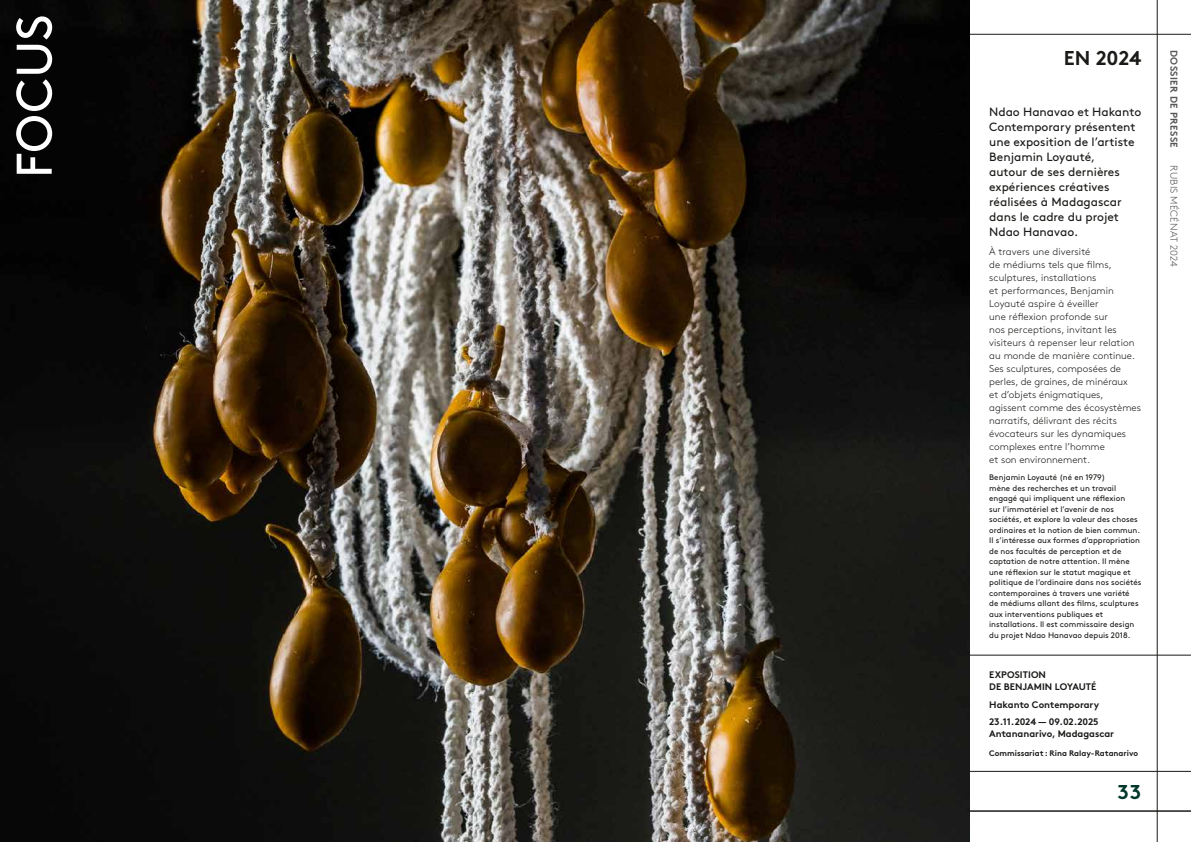
<style>
.page{position:relative;width:1191px;height:842px;background:#fff}
.page>*{position:absolute;margin:0;border:0;box-sizing:border-box;transform-origin:0 0}
.t1{font:50px "Brown Pro";letter-spacing:.005em;color:#fff}
.t2{font:700 20px "Brown Pro";letter-spacing:-.01em;color:#1a1a18}
.t3{font:700 20px "Brown Pro";color:#00382c}
.t4{font:12px/15px "Brown Pro";color:#1a1a18}
.t5{font:300 10px/13px "Brown Pro";color:#1a1a18}
.t6{font:300 10px "Brown Pro";letter-spacing:.02em;color:#575756}
.t7{font:700 10px "Brown Pro";letter-spacing:.03em;color:#575756}
.t8{font:700 9.5px/12px "Brown Pro";letter-spacing:-.005em;color:#1a1a18}
.t9{font:8px/10.5px "Brown Pro";color:#1a1a18}
.t10{font:700 8px "Brown Pro";color:#1a1a18}
</style>
<div class="page">
<hr style="left:969px;top:811px;width:222px;height:1px;background:#1a1a18">
<hr style="left:969px;top:771px;width:222px;height:1px;background:#1a1a18">
<hr style="left:969px;top:34px;width:222px;height:1px;background:#1a1a18">
<hr style="left:1157px;top:0;width:1px;height:842px;background:#1a1a18">
<hr style="left:969px;top:655px;width:222px;height:1px;background:#1a1a18">
<img style="left:0;top:0;width:969px;height:842px">
<h1 class="t1" style="left:-4px;top:178px;width:165px;rotate:-90deg">FOCUS</h1>
<h2 class="t2" style="left:1063px;top:41px;width:79px">EN 2024</h2>
<p class="t7" style="left:1182px;top:50px;width:100px;rotate:90deg">DOSSIER DE PRESSE</p>
<p class="t6" style="left:1181px;top:165px;width:103px;rotate:90deg">RUBIS MÉCÉNAT 2024</p>
<h3 class="t4" style="left:989px;top:103px;width:154px">Ndao Hanavao et Hakanto<br>Contemporary présentent une exposition de l’artiste<br>Benjamin Loyauté,<br>autour de ses dernières expériences créatives réalisées à Madagascar dans le cadre du projet<br>Ndao Hanavao.</h3>
<p class="t5" style="left:989px;top:244px;width:153px">À travers une diversité<br>de médiums tels que films, sculptures, installations<br>et performances, Benjamin<br>Loyauté aspire à éveiller<br>une réflexion profonde sur<br>nos perceptions, invitant les visiteurs à repenser leur relation au monde de manière continue.<br>Ses sculptures, composées de perles, de graines, de minéraux<br>et d’objets énigmatiques, agissent comme des écosystèmes narratifs, délivrant des récits évocateurs sur les dynamiques complexes entre l’homme<br>et son environnement.</p>
<p class="t9" style="left:989px;top:471px;width:154px">Benjamin Loyauté (né en 1979)<br>mène des recherches et un travail engagé qui impliquent une réflexion<br>sur l’immatériel et l’avenir de nos sociétés, et explore la valeur des choses ordinaires et la notion de bien commun.<br>Il s’intéresse aux formes d’appropriation de nos facultés de perception et de captation de notre attention. Il mène une réflexion sur le statut magique et politique de l’ordinaire dans nos sociétés contemporaines à travers une variété<br>de médiums allant des films, sculptures aux interventions publiques et installations. Il est commissaire design du projet Ndao Hanavao depuis 2018.</p>
<p class="t8" style="left:989px;top:668px;width:109px">EXPOSITION<br>DE BENJAMIN LOYAUTÉ</p>
<p class="t8" style="left:989px;top:695px;width:111px;line-height:17.7px">Hakanto Contemporary<br>23.11.2024 — 09.02.2025</p>
<p class="t8" style="left:989px;top:727px;width:126px">Antananarivo, Madagascar</p>
<p class="t10" style="left:989px;top:746px;width:150px">Commissariat : Rina Ralay-Ratanarivo</p>
<h2 class="t3" style="left:1117px;top:776px;width:25px">33</h2>
</div>
